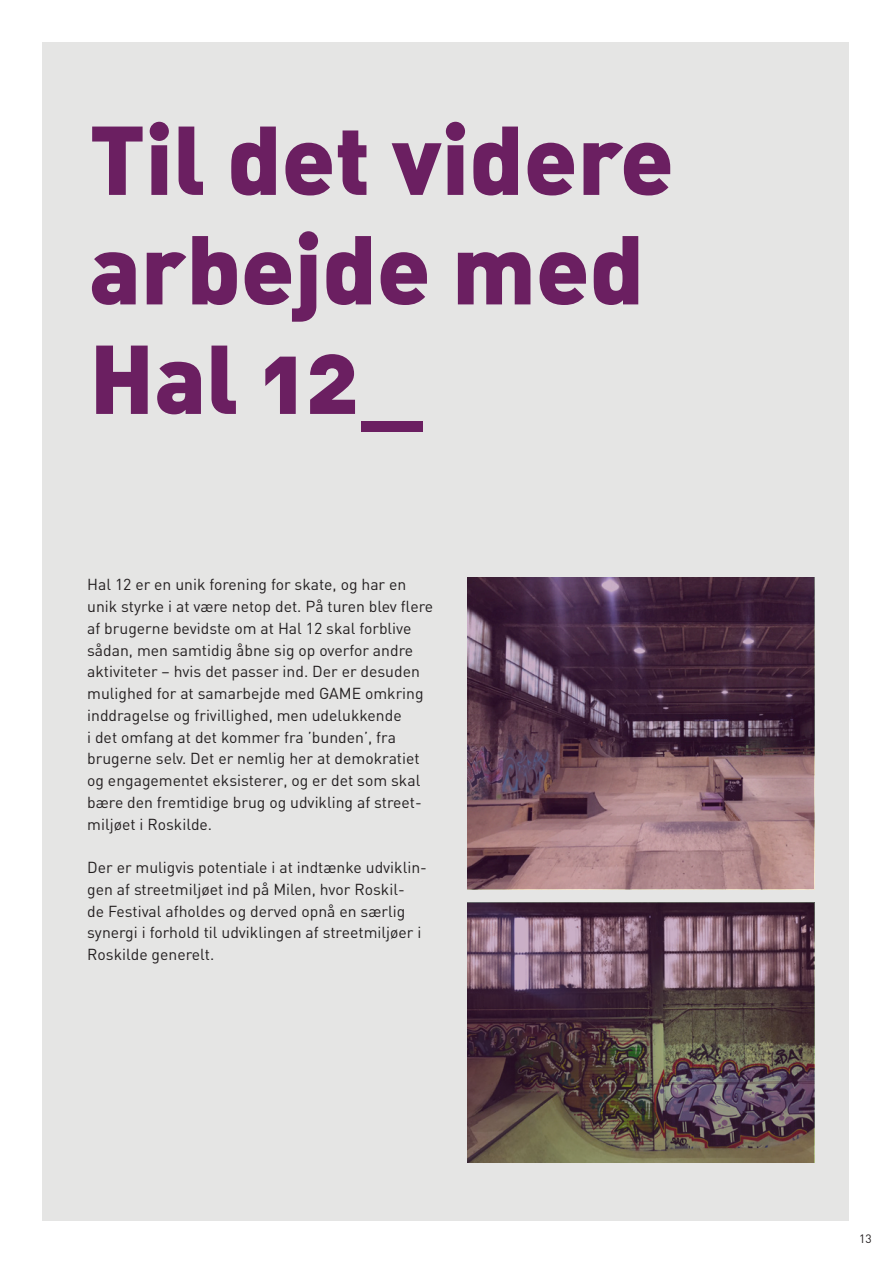
<style>
.page{position:relative;width:893px;height:1263px;background:#fff}
.page>*{position:absolute;margin:0;border:0;box-sizing:border-box;transform-origin:0 0}
.t1{font:96px/109.5px "DIN Black Alternate";color:#6b1f61}
.Brødtekst{font:15.75px/21.8px "DIN";color:#231f20}
.t2{font:12px "DIN";color:#231f20}
</style>
<div class="page">
<div style="left:42px;top:43px;width:806px;height:1178px;background:#e5e5e4"></div>
<img style="left:468px;top:578px;width:346px;height:311px">
<img style="left:468px;top:903px;width:346px;height:259px">
<p class="t1" style="left:89px;top:103px;width:586px">Til det videre arbejde med<br>Hal 12_</p>
<p class="Brødtekst" style="left:87px;top:573px;width:347px">Hal 12 er en unik forening for skate, og har en unik styrke i at være netop det. På turen blev flere af brugerne bevidste om at Hal 12 skal forblive sådan, men samtidig åbne sig op overfor andre aktiviteter – hvis det passer ind. Der er desuden mulighed for at samarbejde med GAME omkring inddragelse og frivillighed, men udelukkende<br>i det omfang at det kommer fra ’bunden’, fra brugerne selv. Det er nemlig her at demokratiet og engagementet eksisterer, og er det som skal bære den fremtidige brug og udvikling af street&shy;miljøet i Roskilde.</p>
<p class="Brødtekst" style="left:87px;top:856px;width:341px">Der er muligvis potentiale i at indtænke udviklin&shy;gen af streetmiljøet ind på Milen, hvor Roskil-<br>de Festival afholdes og derved opnå en særlig synergi i forhold til udviklingen af streetmiljøer i Roskilde generelt.</p>
<p class="t2" style="left:859px;top:1231px;width:14px">13</p>
</div>
